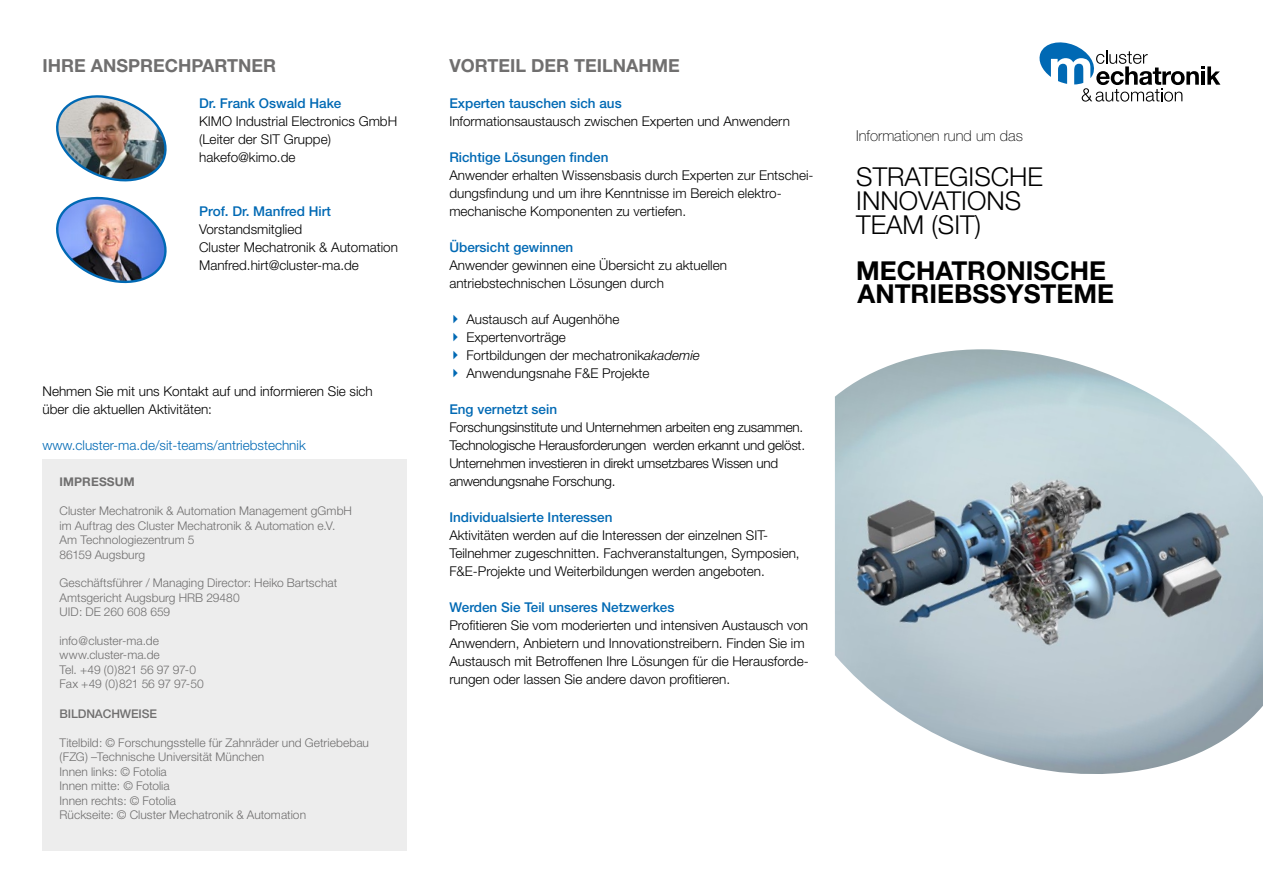
<style>
.page{position:relative;width:1263px;height:893px;background:#fff}
.page>*{position:absolute;margin:0;border:0;box-sizing:border-box;transform-origin:0 0}
.t1{font:300 26.1px/24px "Helvetica Neue";color:#000}
.t2{font:700 26.1px "Helvetica Neue";color:#000}
.t3{font:700 18px "Helvetica Neue";color:#706f6f}
.t4{font:100 15px "Helvetica Neue";color:#000}
.t5{font:300 13.5px/18px "Helvetica Neue";color:#000}
.t6{font:300 13.5px/18px "Helvetica Neue";letter-spacing:-.02em;color:#000}
.t7{font:500 13.5px "Helvetica Neue";color:#0069b4}
.t8{font:300 13.5px "Helvetica Neue";color:#0069b4}
.t9{font:300 12px/14.4px "Helvetica Neue";letter-spacing:.005em;color:#706f6f}
.t10{font:500 12px "Helvetica Neue";letter-spacing:-.01em;color:#706f6f}
.t11{font:700 12px "Helvetica Neue";letter-spacing:.01em;color:#706f6f}
.s1{font-style:italic}
</style>
<div class="page">
<img style="left:835px;top:349px;width:428px;height:425px">
<svg style="left:1039px;top:42px;width:181px;height:60px"></svg>
<div style="left:43px;top:459px;width:364px;height:391px;background:#ededed"></div>
<img style="left:56px;top:95px;width:111px;height:189px">
<h2 class="t3" style="left:43px;top:54px;width:235px">IHRE ANSPRECHPARTNER</h2>
<p class="t7" style="left:199px;top:95px;width:144px">Dr. Frank Oswald Hake</p>
<p class="t5" style="left:199px;top:112px;width:18px">KIMO</p>
<p class="t5" style="left:199px;top:112px;width:198px;text-indent:37px">Industrial Electronics GmbH (Leiter der SIT Gruppe) hakefo@kimo.de</p>
<p class="t7" style="left:199px;top:203px;width:133px">Prof. Dr. Manfred Hirt</p>
<p class="t5" style="left:199px;top:220px;width:200px">Vorstandsmitglied<br>Cluster Mechatronik &amp; Automation<br>Manfred.hirt@cluster-ma.de</p>
<p class="t5" style="left:43px;top:382px;width:332px">Nehmen Sie mit uns Kontakt auf und informieren Sie sich über die aktuellen Aktivitäten:</p>
<p class="t8" style="left:43px;top:437px;width:265px">www.cluster-ma.de/sit-teams/antriebstechnik</p>
<p class="t11" style="left:60px;top:474px;width:75px">IM PRESSUM</p>
<p class="t9" style="left:60px;top:504px;width:292px">Cluster Mechatronik &amp; Automation Management gGmbH im Auftrag des Cluster Mechatronik &amp; Automation e.V.<br>Am Technologiezentrum 5<br>86159 Augsburg</p>
<p class="t9" style="left:60px;top:576px;width:279px">Geschäftsführer / Managing Director: Heiko Bartschat<br>Amtsgericht Augsburg HRB 29480<br>UID: DE 260 608 659</p>
<p class="t9" style="left:60px;top:633px;width:146px">info@cluster-ma.de www.cluster-ma.de<br>Tel. +49 (0)821 56 97 97-0<br>Fax +49 (0)821 56 97 97-50</p>
<p class="t10" style="left:60px;top:706px;width:69px">Bildnachweise</p>
<p class="t9" style="left:60px;top:735px;width:311px">Titelbild: © Forschungsstelle für Zahnräder und Getriebebau (FZG) –Technische Universität München<br>Innen links: © Fotolia<br>Innen mitte: © Fotolia<br>Innen rechts: © Fotolia<br>Rückseite: © Cluster Mechatronik &amp; Automation</p>
<h2 class="t3" style="left:449px;top:54px;width:23px">VORTEI</h2>
<h2 class="t3" style="left:515px;top:54px;width:111px">L DER TEILNAH</h2>
<h2 class="t3" style="left:652px;top:54px;width:28px">ME</h2>
<p class="t7" style="left:449px;top:95px;width:174px">Experten tauschen sich aus</p>
<p class="t5" style="left:449px;top:112px;width:342px">Informationsaustausch zwischen Experten und Anwendern</p>
<p class="t7" style="left:449px;top:149px;width:161px">Richtige Lösungen finden</p>
<p class="t5" style="left:449px;top:166px;width:366px">Anwender erhalten Wissensbasis durch Experten zur Entschei&shy;dungsfindung und um ihre Kenntnisse im Bereich elektro&shy;mechanische Komponenten zu vertiefen.</p>
<p class="t7" style="left:449px;top:239px;width:126px">Übersicht gewinnen</p>
<p class="t5" style="left:449px;top:256px;width:279px">Anwender gewinnen eine Übersicht zu aktuellen antriebstechnischen Lösungen durch</p>
<p class="t5" style="left:466px;top:310px;width:235px">Austausch auf Augenhöhe<br>Expertenvorträge<br>Fortbildungen der mechatronik<span class="s1">akademie<br></span>Anwendungsnahe F&amp;E Projekte</p>
<p class="t7" style="left:449px;top:401px;width:109px">Eng vernetzt sein</p>
<p class="t6" style="left:449px;top:418px;width:357px">Forschungsinstitute und Unternehmen arbeiten eng zusammen.<br>Technologische Herausforderungen werden erkannt und gelöst.<br>Unternehmen investieren in direkt umsetzbares Wissen und anwendungsnahe Forschung.</p>
<p class="t7" style="left:449px;top:509px;width:165px">Individualsierte Interessen</p>
<p class="t5" style="left:449px;top:526px;width:352px">Aktivitäten werden auf die Interessen der einzelnen SIT-<br>Teilnehmer zugeschnitten. Fachveranstaltungen, Symposien,<br>F&amp;E-Projekte und Weiterbildungen werden angeboten.</p>
<p class="t7" style="left:449px;top:599px;width:227px">Werden Sie Teil unseres Netzwerkes</p>
<p class="t5" style="left:449px;top:616px;width:361px">Profitieren Sie vom moderierten und intensiven Austausch von Anwendern, Anbietern und Innovationstreibern. Finden Sie im Austausch mit Betroffenen Ihre Lösungen für die Herausforde&shy;rungen oder lassen Sie andere davon profitieren.</p>
<p class="t4" style="left:856px;top:127px;width:168px">Informationen rund um das</p>
<h1 class="t1" style="left:856px;top:164px;width:188px">Strategische<br>Innovations<br>Team (SIT)</h1>
<h1 class="t2" style="left:856px;top:255px;width:251px">MECHATRONISCHE</h1>
<h1 class="t2" style="left:857px;top:278px;width:258px">ANTRIEBSSYSTEME</h1>
</div>
